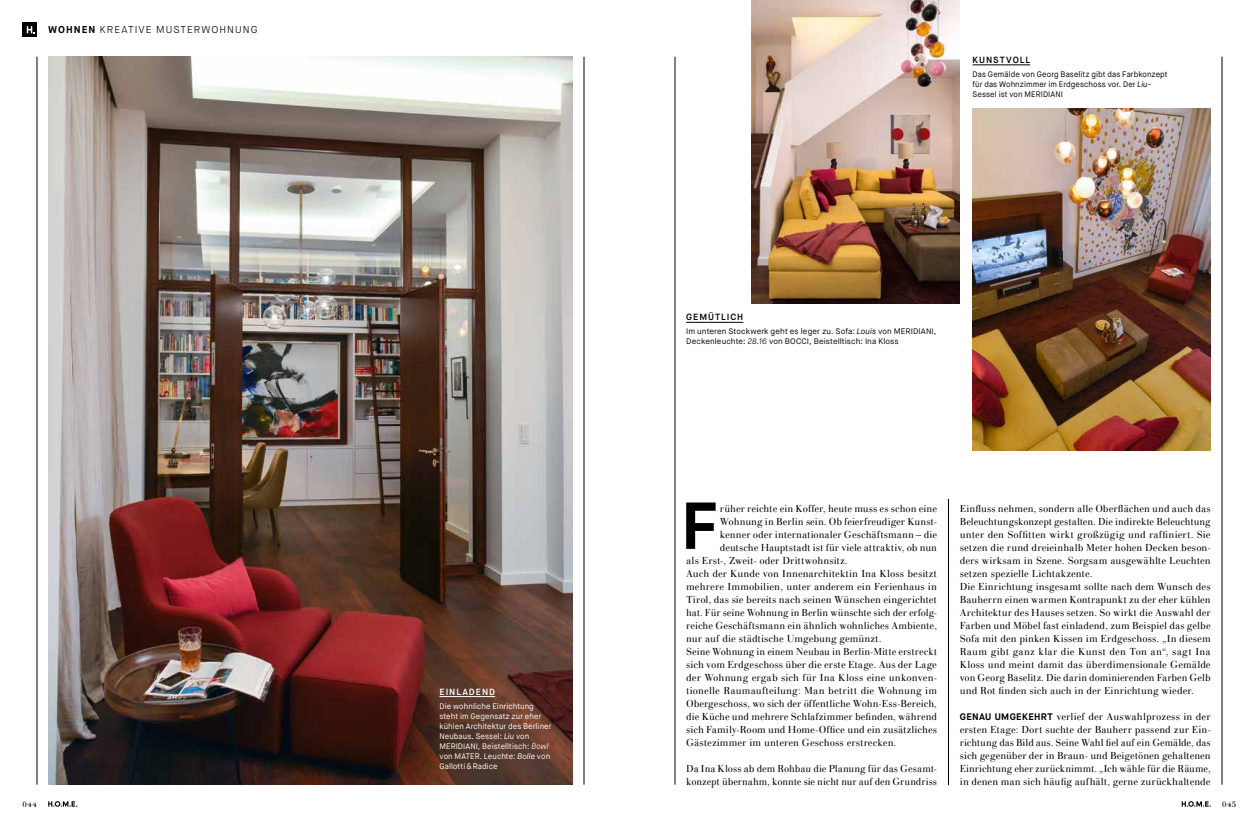
<style>
.page{position:relative;width:1259px;height:828px;background:#fff}
.page>*{position:absolute;margin:0;border:0;box-sizing:border-box;transform-origin:0 0}
.t1{font:700 66.2px "Maison Neue";color:#000}
.t2{font:300 10.5px/13px "Gianotten LT Pro";letter-spacing:-.005em;color:#000}
.t3{font:300 10px "Maison Neue";letter-spacing:.105em;color:#000}
.t4{font:600 9px "Maison Neue";letter-spacing:.11em;color:#000}
.t5{font:600 9px "Maison Neue";letter-spacing:.105em;color:#fff}
.t6{font:8px/10px "Maison Neue";letter-spacing:.01em;color:#fff;scale:.96 1}
.t7{font:8px/10px "Maison Neue";letter-spacing:.01em;color:#000}
.t8{font:8px/10px "Maison Neue";letter-spacing:.01em;color:#000;scale:.96 1}
.t9{font:8px "Gianotten LT Pro";letter-spacing:.06em;color:#000}
.s1{font-weight:700}
.s2{font-style:italic}
.s3{font-weight:300;font-style:italic}
.s4{font-family:"Maison Neue";font-weight:700;font-size:9.5px}
</style>
<div class="page">
<img style="left:48px;top:56px;width:525px;height:728px">
<img style="left:972px;top:109px;width:238px;height:341px">
<img style="left:751px;top:0;width:209px;height:303px">
<svg style="left:1181px;top:801px;width:29px;height:5px"></svg>
<hr style="left:1221px;top:57px;width:1px;height:727px;background:#000">
<svg style="left:48px;top:801px;width:29px;height:5px"></svg>
<hr style="left:37px;top:57px;width:1px;height:727px;background:#000">
<hr style="left:584px;top:57px;width:1px;height:727px;background:#000">
<svg style="left:23px;top:23px;width:14px;height:14px"></svg>
<svg style="left:27px;top:26px;width:8px;height:7px"></svg>
<hr style="left:675px;top:57px;width:1px;height:727px;background:#000">
<hr style="left:948px;top:499px;width:1px;height:286px;background:#000">
<hr style="left:686px;top:322px;width:57px;height:1px;background:#000">
<hr style="left:439px;top:696px;width:56px;height:1px;background:#fff">
<hr style="left:972px;top:64px;width:58px;height:1px;background:#000">
<p class="t3" style="left:48px;top:24px;width:211px"><span class="s1">WOHNEN</span> KREATIVE MUSTERWOHNUNG</p>
<p class="t5" style="left:439px;top:686px;width:57px">EINLADEND</p>
<p class="t6" style="left:439px;top:701px;width:118px">Die wohnliche Einrichtung steht im Gegensatz zur eher kühlen Architektur des Berliner<br>Neubaus. Sessel: <span class="s2">Liu</span> von<br>MERIDIANI, Beistelltisch: <span class="s3">Bowl </span>von MATER. Leuchte: <span class="s2">Bolle</span> von<br>Gallotti&amp;Radice</p>
<p class="t4" style="left:972px;top:54px;width:59px">KUNSTVOLL</p>
<p class="t8" style="left:972px;top:69px;width:205px">Das Gemälde von Georg Baselitz gibt das Farbkonzept für das Wohnzimmer im Erdgeschoss vor. Der <span class="s2">Liu</span>-<br>Sessel ist von MERIDIANI</p>
<p class="t4" style="left:686px;top:311px;width:59px">GEMÜTLICH</p>
<p class="t7" style="left:686px;top:327px;width:252px">Im unteren Stockwerk geht es leger zu. Sofa: <span class="s2">Louis</span> von MERIDIANI,<br>Deckenleuchte: <span class="s3">28.16</span> von BOCCI, Beistelltisch: Ina Kloss</p>
<h1 class="t1" style="left:681px;top:484px;width:39px">F</h1>
<p class="t2" style="left:720px;top:502px;width:219px">rüher reichte ein Koffer, heute muss es schon eine</p>
<p class="t2" style="left:720px;top:515px;width:219px">Wohnung in Berlin sein. Ob feierfreudiger Kunst-</p>
<p class="t2" style="left:720px;top:528px;width:219px">kenner oder internationaler Geschäftsmann – die</p>
<p class="t2" style="left:720px;top:541px;width:219px">deutsche Hauptstadt ist für viele attraktiv, ob nun</p>
<p class="t2" style="left:686px;top:554px;width:163px">als Erst-, Zweit- oder Drittwohnsitz.</p>
<p class="t2" style="left:686px;top:567px;width:252px">Auch der Kunde von Innenarchitektin Ina Kloss besitzt</p>
<p class="t2" style="left:686px;top:580px;width:252px">mehrere Immobilien, unter anderem ein Ferienhaus in</p>
<p class="t2" style="left:686px;top:593px;width:252px">Tirol, das sie bereits nach seinen Wünschen eingerichtet</p>
<p class="t2" style="left:686px;top:606px;width:252px">hat. Für seine Wohnung in Berlin wünschte sich der erfolg-</p>
<p class="t2" style="left:686px;top:619px;width:252px">reiche Geschäftsmann ein ähnlich wohnliches Ambiente,</p>
<p class="t2" style="left:686px;top:632px;width:197px">nur auf die städtische Umgebung gemünzt.</p>
<p class="t2" style="left:686px;top:645px;width:252px">Seine Wohnung in einem Neubau in Berlin-Mitte erstreckt</p>
<p class="t2" style="left:686px;top:658px;width:252px">sich vom Erdgeschoss über die erste Etage. Aus der Lage</p>
<p class="t2" style="left:686px;top:671px;width:251px">der Wohnung ergab sich für Ina Kloss eine unkonven-</p>
<p class="t2" style="left:686px;top:684px;width:252px">tionelle Raumaufteilung: Man betritt die Wohnung im</p>
<p class="t2" style="left:686px;top:697px;width:252px">Obergeschoss, wo sich der öffentliche Wohn-Ess-Bereich,</p>
<p class="t2" style="left:686px;top:710px;width:252px">die Küche und mehrere Schlafzimmer befinden, während</p>
<p class="t2" style="left:686px;top:723px;width:252px">sich Family-Room und Home-Office und ein zusätzliches</p>
<p class="t2" style="left:686px;top:736px;width:212px">Gästezimmer im unteren Geschoss erstrecken.</p>
<p class="t2" style="left:686px;top:762px;width:252px">Da Ina Kloss ab dem Rohbau die Planung für das Gesamt&shy;konzept übernahm, konnte sie nicht nur auf den Grundriss</p>
<p class="t2" style="left:960px;top:502px;width:252px">Einfluss nehmen, sondern alle Oberflächen und auch das Beleuchtungskonzept gestalten. Die indirekte Beleuchtung unter den Soffitten wirkt großzügig und raffiniert. Sie setzen die rund dreieinhalb Meter hohen Decken beson&shy;ders wirksam in Szene. Sorgsam ausgewählte Leuchten setzen spezielle Lichtakzente.<br>Die Einrichtung insgesamt sollte nach dem Wunsch des Bauherrn einen warmen Kontrapunkt zu der eher kühlen Architektur des Hauses setzen. So wirkt die Auswahl der Farben und Möbel fast einladend, zum Beispiel das gelbe Sofa mit den pinken Kissen im Erdgeschoss. „In diesem Raum gibt ganz klar die Kunst den Ton an“, sagt Ina Kloss und meint damit das überdimensionale Gemälde von Georg Baselitz. Die darin dominierenden Farben Gelb und Rot finden sich auch in der Einrichtung wieder.</p>
<p class="t2" style="left:960px;top:710px;width:252px;text-align:justify"><span class="s4">GENAU UMGEKEHRT</span> verlief der Auswahlprozess in der ersten Etage: Dort suchte der Bauherr passend zur Ein&shy;richtung das Bild aus. Seine Wahl fiel auf ein Gemälde, das sich gegenüber der in Braun- und Beigetönen gehaltenen Einrichtung eher zurücknimmt. „Ich wähle für die Räume, in denen man sich häufig aufhält, gerne zurückhaltende</p>
<p class="t9" style="left:23px;top:799px;width:16px">044</p>
<p class="t9" style="left:1222px;top:799px;width:16px">045</p>
</div>
